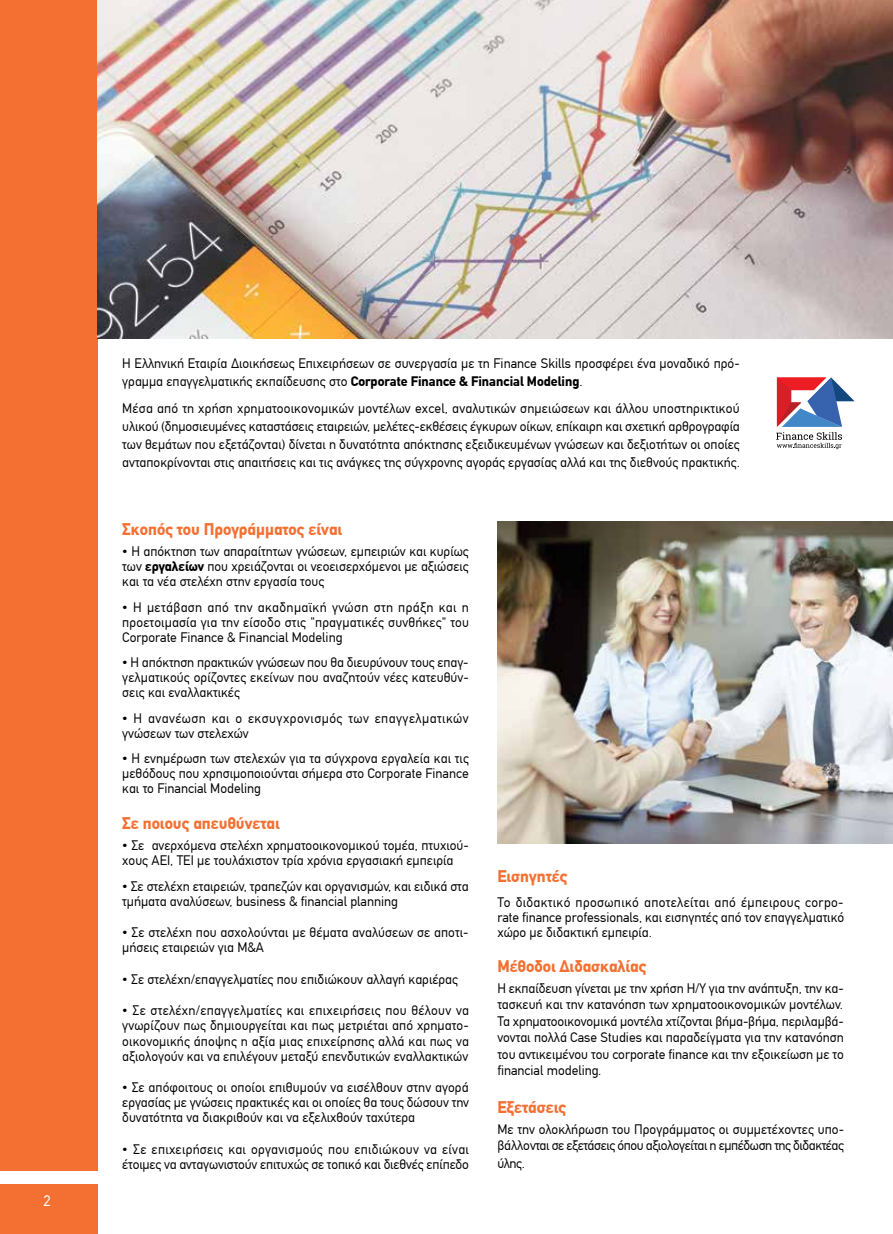
<style>
.page{position:relative;width:893px;height:1234px;background:#fff}
.page>*{position:absolute;margin:0;border:0;box-sizing:border-box;transform-origin:0 0}
.t1{font:700 16.5px "CF Din";color:#f37032}
.t2{font:15px "CF Din";color:#fff}
.t3{font:13.5px/15px "CF Din";color:#000;text-align:justify}
.t4{font:13.5px/15px "CF Din";letter-spacing:.035em;color:#000}
.s1{font-weight:700}
</style>
<div class="page">
<div style="left:0;top:1183px;width:98px;height:50px;background:#f37032"></div>
<div style="left:0;top:0;width:98px;height:1169px;background:#f37032"></div>
<img style="left:98px;top:0;width:795px;height:338px">
<img style="left:497px;top:521px;width:396px;height:322px">
<svg style="left:776px;top:377px;width:79px;height:72px"></svg>
<p class="t2" style="left:44px;top:1192px;width:9px">2</p>
<p class="t3" style="left:122px;top:354px;width:619px;line-height:18px">Η Ελληνική Εταιρία Διοικήσεως Επιχειρήσεων σε συνεργασία με τη Finance Skills προσφέρει ένα μοναδικό πρό&shy;γραμμα επαγγελματικής εκπαίδευσης στο <span class="s1">Corporate Finance &amp; Financial Modeling</span>.</p>
<p class="t3" style="left:122px;top:399px;width:619px;line-height:18px">Μέσα από τη χρήση χρηματοοικονομικών μοντέλων excel, αναλυτικών σημειώσεων και άλλου υποστηρικτικού υλικού (δημοσιευμένες καταστάσεις εταιρειών, μελέτες-εκθέσεις έγκυρων οίκων, επίκαιρη και σχετική αρθρογραφία των θεμάτων που εξετάζονται) δίνεται η δυνατότητα απόκτησης εξειδικευμένων γνώσεων και δεξιοτήτων οι οποίες ανταποκρίνονται στις απαιτήσεις και τις ανάγκες της σύγχρονης αγοράς εργασίας αλλά και της διεθνούς πρακτικής.</p>
<p class="t1" style="left:122px;top:520px;width:221px">Σκοπός του Προγράμματος είναι</p>
<p class="t3" style="left:122px;top:544px;width:348px">– Η απόκτηση των απαραίτητων γνώσεων, εμπειριών και κυρίως των <span class="s1">εργαλείων</span> που χρειάζονται οι νεοεισερχόμενοι με αξιώσεις και τα νέα στελέχη στην εργασία τους</p>
<p class="t3" style="left:122px;top:599px;width:348px">– Η μετάβαση από την ακαδημαϊκή γνώση στη πράξη και η προετοιμασία για την είσοδο στις "πραγματικές συνθήκες" του Corporate Finance &amp; Financial Modeling</p>
<p class="t3" style="left:122px;top:655px;width:348px">– Η απόκτηση πρακτικών γνώσεων που θα διευρύνουν τους επαγ&shy;γελματικούς ορίζοντες εκείνων που αναζητούν νέες κατευθύν&shy;σεις και εναλλακτικές</p>
<p class="t4" style="left:122px;top:710px;width:348px">– Η ανανέωση και ο εκσυγχρονισμός των επαγγελματικών γνώσεων των στελεχών</p>
<p class="t3" style="left:122px;top:751px;width:348px">– Η ενημέρωση των στελεχών για τα σύγχρονα εργαλεία και τις μεθόδους που χρησιμοποιούνται σήμερα στο Corporate Finance και το Financial Modeling</p>
<p class="t1" style="left:122px;top:814px;width:159px">Σε ποιους απευθύνεται</p>
<p class="t3" style="left:122px;top:838px;width:348px">– Σε ανερχόμενα στελέχη χρηματοοικονομικού τομέα, πτυχιού&shy;χους ΑΕΙ, ΤΕΙ με τουλάχιστον τρία χρόνια εργασιακή εμπειρία</p>
<p class="t3" style="left:122px;top:878px;width:348px">– Σε στελέχη εταιρειών, τραπεζών και οργανισμών, και ειδικά στα τμήματα αναλύσεων, business &amp; financial planning</p>
<p class="t3" style="left:122px;top:925px;width:348px">– Σε στελέχη που ασχολούνται με θέματα αναλύσεων σε αποτι&shy;μήσεις εταιρειών για Μ&amp;Α</p>
<p class="t3" style="left:122px;top:971px;width:337px">– Σε στελέχη/επαγγελματίες που επιδιώκουν αλλαγή καριέρας</p>
<p class="t3" style="left:122px;top:1003px;width:348px">– Σε στελέχη/επαγγελματίες και επιχειρήσεις που θέλουν να γνωρίζουν πως δημιουργείται και πως μετριέται από χρηματο&shy;οικονομικής άποψης η αξία μιας επιχείρησης αλλά και πως να αξιολογούν και να επιλέγουν μεταξύ επενδυτικών εναλλακτικών</p>
<p class="t3" style="left:122px;top:1079px;width:348px">– Σε απόφοιτους οι οποίοι επιθυμούν να εισέλθουν στην αγορά εργασίας με γνώσεις πρακτικές και οι οποίες θα τους δώσουν την δυνατότητα να διακριθούν και να εξελιχθούν ταχύτερα</p>
<p class="t3" style="left:122px;top:1141px;width:348px">– Σε επιχειρήσεις και οργανισμούς που επιδιώκουν να είναι έτοιμες να ανταγωνιστούν επιτυχώς σε τοπικό και διεθνές επίπεδο</p>
<p class="t1" style="left:497px;top:866px;width:72px">Εισηγητές</p>
<p class="t3" style="left:497px;top:894px;width:348px">Το διδακτικό προσωπικό αποτελείται από έμπειρους corpo&shy;rate finance professionals, και εισηγητές από τον επαγγελματικό χώρο με διδακτική εμπειρία.</p>
<p class="t1" style="left:497px;top:956px;width:151px">Μέθοδοι Διδασκαλίας</p>
<p class="t3" style="left:497px;top:979px;width:348px;line-height:16.5px">Η εκπαίδευση γίνεται με την χρήση Η/Υ για την ανάπτυξη, την κα&shy;τασκευή και την κατανόηση των χρηματοοικονομικών μοντέλων.<br>Τα χρηματοοικονομικά μοντέλα χτίζονται βήμα-βήμα, περιλαμβά&shy;νονται πολλά Case Studies και παραδείγματα για την κατανόηση του αντικειμένου του corporate finance και την εξοικείωση με το financial modeling.</p>
<p class="t1" style="left:497px;top:1097px;width:71px">Εξετάσεις</p>
<p class="t3" style="left:497px;top:1120px;width:348px;line-height:16.5px">Με την ολοκλήρωση του Προγράμματος οι συμμετέχοντες υπο&shy;βάλλονται σε εξετάσεις όπου αξιολογείται η εμπέδωση της διδακτέας</p>
<p class="t3" style="left:497px;top:1155px;width:29px">ύλης.</p>
</div>
